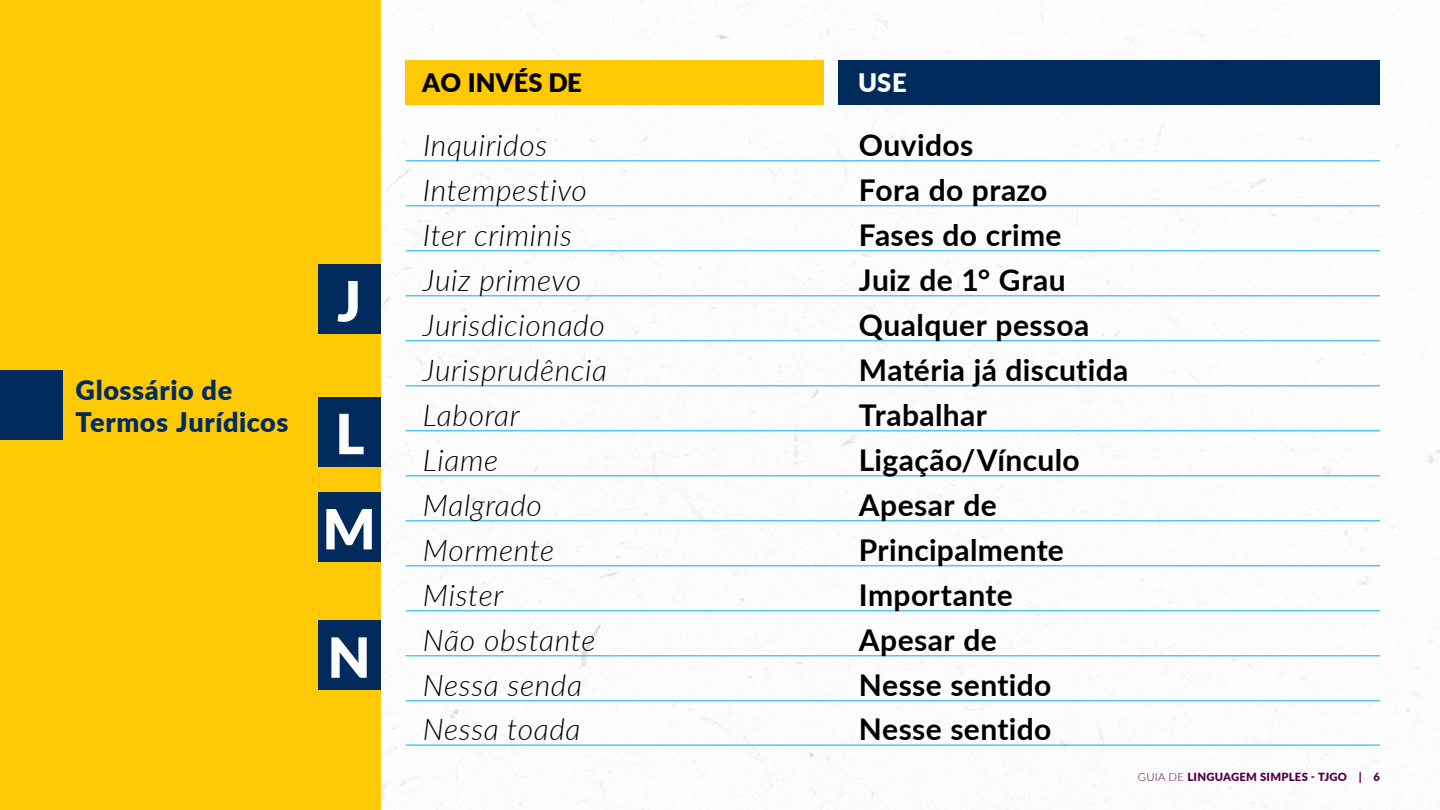
<style>
.page{position:relative;width:1440px;height:810px;background:#fff}
.page>*{position:absolute;margin:0;border:0;box-sizing:border-box;transform-origin:0 0}
.t1{font:900 55.5px/95.2px "Lato";color:#fff}
.t2{font:700 30px "Lato";letter-spacing:.015em;color:#000}
.t3{font:italic 300 30px "Lato";letter-spacing:.02em;color:#000}
.t4{font:900 27px/31.5px "Lato";letter-spacing:.02em;color:#002b5c}
.t5{font:900 25.5px "Lato";color:#000}
.t6{font:900 25.5px "Lato";color:#fff}
.t7{font:900 11.25px "Lato";letter-spacing:.02em;color:#520049}
.s1{font-weight:300}
</style>
<div class="page">
<img style="left:380px;top:0;width:1060px;height:810px">
<div style="left:0;top:0;width:380px;height:810px;background:#ffc905"></div>
<div style="left:0;top:370px;width:62px;height:70px;background:#002b5c"></div>
<div style="left:406px;top:60px;width:418px;height:44px;background:#ffc905"></div>
<div style="left:838px;top:60px;width:542px;height:44px;background:#002b5c"></div>
<hr style="left:406px;top:161px;width:974px;height:1px;background:#00aeef">
<hr style="left:406px;top:206px;width:974px;height:1px;background:#00aeef">
<hr style="left:406px;top:251px;width:974px;height:1px;background:#00aeef">
<hr style="left:406px;top:296px;width:974px;height:1px;background:#00aeef">
<hr style="left:406px;top:341px;width:974px;height:1px;background:#00aeef">
<hr style="left:406px;top:386px;width:974px;height:1px;background:#00aeef">
<hr style="left:406px;top:431px;width:974px;height:1px;background:#00aeef">
<hr style="left:406px;top:476px;width:974px;height:1px;background:#00aeef">
<hr style="left:406px;top:521px;width:974px;height:1px;background:#00aeef">
<hr style="left:406px;top:566px;width:974px;height:1px;background:#00aeef">
<hr style="left:406px;top:611px;width:974px;height:1px;background:#00aeef">
<hr style="left:406px;top:656px;width:974px;height:1px;background:#00aeef">
<hr style="left:406px;top:701px;width:974px;height:1px;background:#00aeef">
<hr style="left:406px;top:745px;width:974px;height:1px;background:#00aeef">
<div style="left:318px;top:264px;width:62px;height:70px;background:#002b5c"></div>
<div style="left:318px;top:397px;width:62px;height:69px;background:#002b5c"></div>
<div style="left:318px;top:492px;width:62px;height:70px;background:#002b5c"></div>
<div style="left:318px;top:620px;width:62px;height:70px;background:#002b5c"></div>
<p class="t4" style="left:75px;top:373px;width:215px">Glossário de<br>Termos Jurídicos</p>
<h1 class="t1" style="left:337px;top:251px;width:26px">J</h1>
<h1 class="t1" style="left:322px;top:384px;width:55px">L<br>M</h1>
<h1 class="t1" style="left:327px;top:608px;width:45px">N</h1>
<p class="t5" style="left:422px;top:64px;width:161px">AO INVÉS DE</p>
<p class="t6" style="left:858px;top:64px;width:50px">USE</p>
<p class="t3" style="left:423px;top:124px;width:126px">Inquiridos</p>
<p class="t2" style="left:859px;top:123px;width:116px">Ouvidos</p>
<p class="t3" style="left:423px;top:169px;width:166px">Intempestivo</p>
<p class="t2" style="left:859px;top:168px;width:190px">Fora do prazo</p>
<p class="t3" style="left:423px;top:214px;width:150px">Iter criminis</p>
<p class="t2" style="left:859px;top:213px;width:204px">Fases do crime</p>
<p class="t3" style="left:423px;top:259px;width:160px">Juiz primevo</p>
<p class="t2" style="left:859px;top:258px;width:208px">Juiz de 1° Grau</p>
<p class="t3" style="left:423px;top:304px;width:183px">Jurisdicionado</p>
<p class="t2" style="left:859px;top:303px;width:232px">Qualquer pessoa</p>
<p class="t3" style="left:423px;top:349px;width:186px">Jurisprudência</p>
<p class="t2" style="left:859px;top:348px;width:271px">Matéria já discutida</p>
<p class="t3" style="left:423px;top:394px;width:98px">Laborar</p>
<p class="t2" style="left:859px;top:393px;width:130px">Trabalhar</p>
<p class="t3" style="left:423px;top:439px;width:77px">Liame</p>
<p class="t2" style="left:859px;top:438px;width:223px">Ligação/Vínculo</p>
<p class="t3" style="left:423px;top:484px;width:121px">Malgrado</p>
<p class="t2" style="left:859px;top:483px;width:140px">Apesar de</p>
<p class="t3" style="left:423px;top:529px;width:133px">Mormente</p>
<p class="t2" style="left:859px;top:528px;width:207px">Principalmente</p>
<p class="t3" style="left:423px;top:574px;width:82px">Mister</p>
<p class="t2" style="left:859px;top:573px;width:155px">Importante</p>
<p class="t3" style="left:423px;top:619px;width:174px">Não obstante</p>
<p class="t2" style="left:859px;top:618px;width:140px">Apesar de</p>
<p class="t3" style="left:423px;top:664px;width:161px">Nessa senda</p>
<p class="t2" style="left:859px;top:663px;width:194px">Nesse sentido</p>
<p class="t3" style="left:423px;top:709px;width:159px">Nessa toada</p>
<p class="t2" style="left:859px;top:707px;width:194px">Nesse sentido</p>
<p class="t7" style="left:1138px;top:768px;width:243px"><span class="s1">GUIA DE</span> LINGUAGEM SIMPLES - TJGO | 6</p>
</div>
